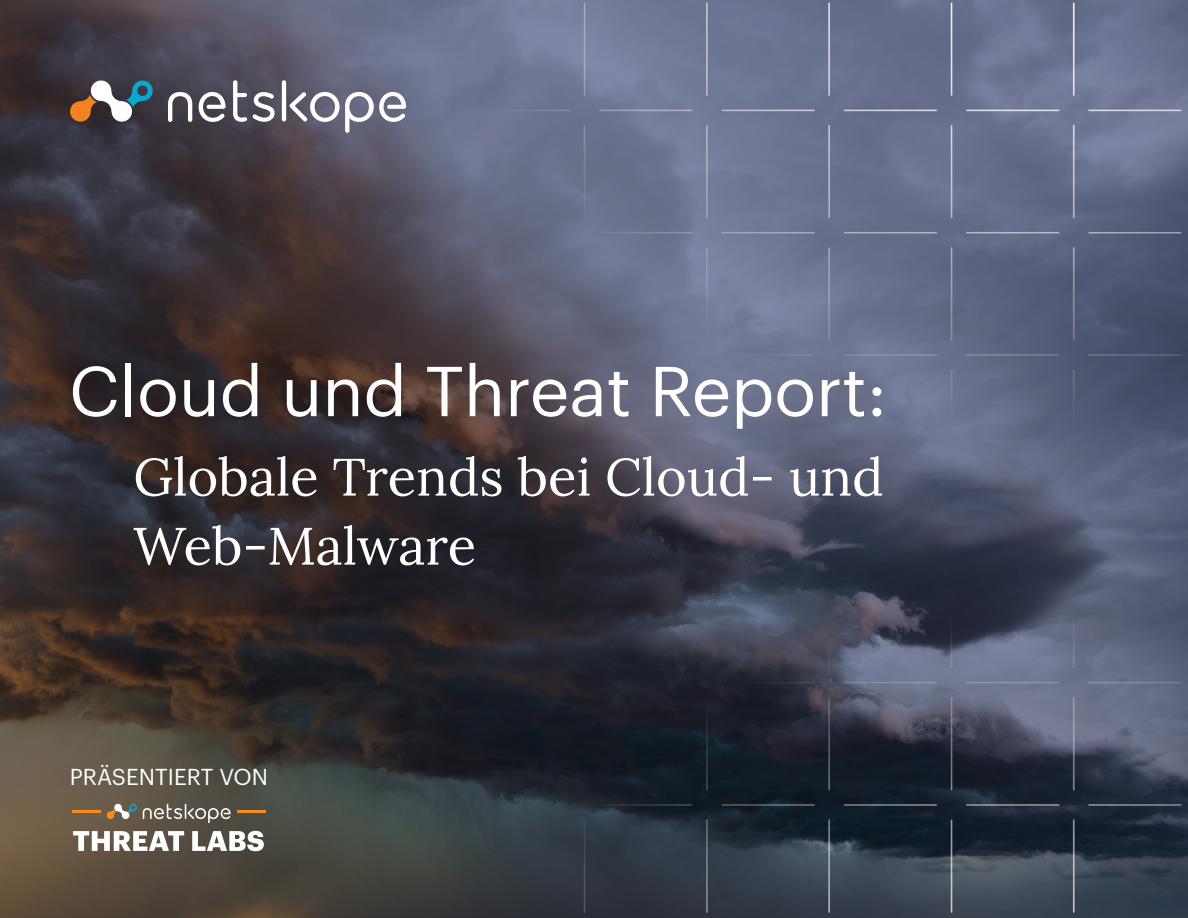
<style>
.page{position:relative;width:1188px;height:918px;background:#fff}
.page>*{position:absolute;margin:0;border:0;box-sizing:border-box;transform-origin:0 0}
.Title_1_Graphik{font:69px "Graphik";color:#fff}
.Title_2_Lora{font:52.5px/69px "Lora";color:#fff}
.t1{font:22.5px "Graphik";color:#fff}
</style>
<div class="page">
<img style="left:0;top:0;width:1188px;height:918px">
<svg style="left:69px;top:80px;width:85px;height:43px"></svg>
<svg style="left:233px;top:80px;width:14px;height:42px"></svg>
<svg style="left:253px;top:92px;width:22px;height:30px"></svg>
<hr style="left:282px;top:80px;width:4px;height:41px;background:#fff;border-radius:2px">
<svg style="left:199px;top:92px;width:27px;height:30px"></svg>
<svg style="left:168px;top:92px;width:24px;height:30px"></svg>
<svg style="left:289px;top:92px;width:117px;height:41px"></svg>
<svg style="left:106px;top:803px;width:31px;height:16px"></svg>
<svg style="left:143px;top:804px;width:88px;height:19px"></svg>
<svg style="left:73px;top:831px;width:111px;height:20px"></svg>
<svg style="left:192px;top:831px;width:72px;height:20px"></svg>
<hr style="left:72px;top:810px;width:29px;height:2px;background:#f68c1f">
<hr style="left:237px;top:810px;width:29px;height:2px;background:#f68c1f">
<p class="Title_1_Graphik" style="left:69px;top:339px;width:819px">Cloud und Threat Report:</p>
<p class="Title_2_Lora" style="left:133px;top:439px;width:752px">Globale Trends bei Cloud- und<br>Web-Malware</p>
<p class="t1" style="left:70px;top:760px;width:200px">PRÄSENTIERT VON</p>
</div>
